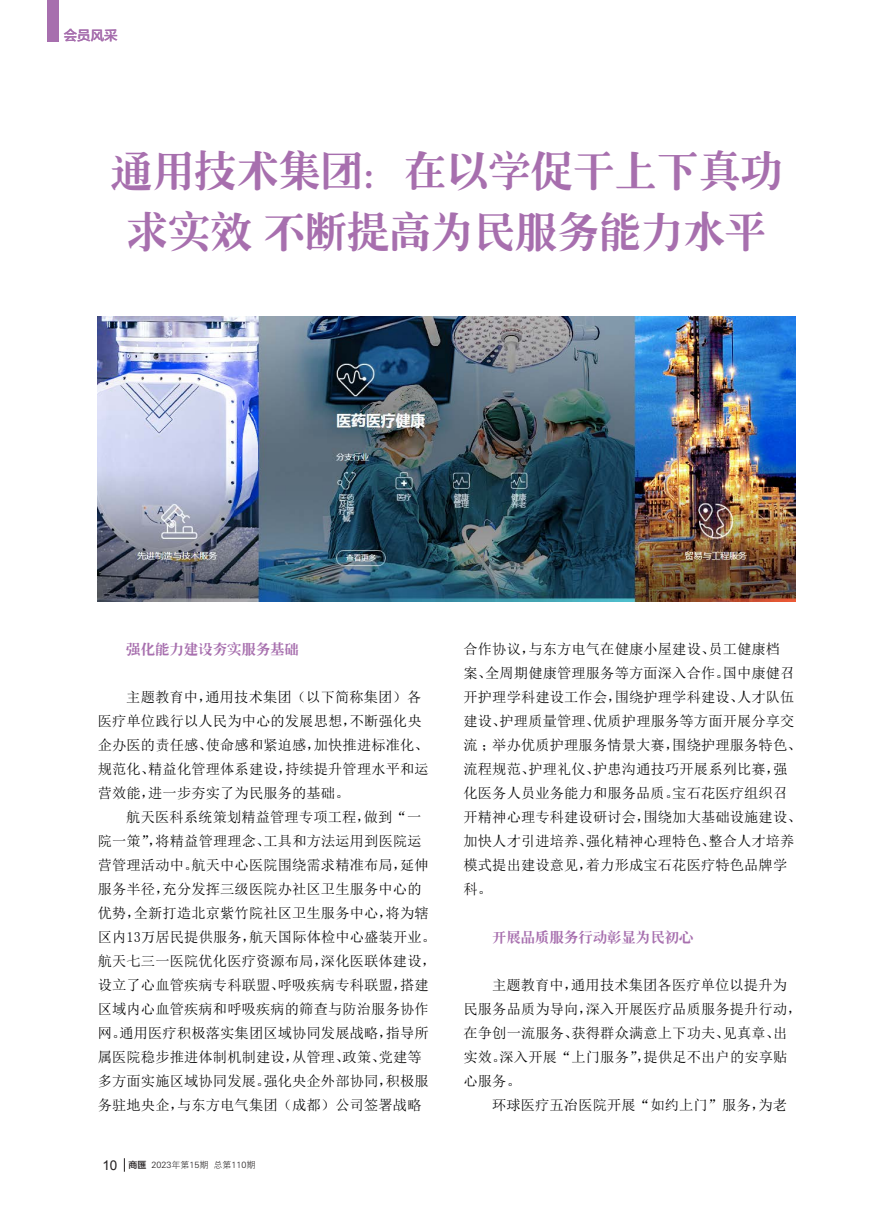
<style>
.page{position:relative;width:893px;height:1212px;background:#fff}
.page>*{position:absolute;margin:0;border:0;box-sizing:border-box;transform-origin:0 0}
.段落样式1{font:42px/61.9px "CT Lao Song SJ";color:#a76fae;text-align:center}
.正文{font:14.25px/24px "Sim Sun";letter-spacing:.01em;color:#000}
.正文-2{font:14.25px "CT Lao Song SJ";letter-spacing:.01em;color:#a76fae}
.t1{font:13.5px "FZLTZHK GBK1 0";color:#a76fae}
.t2{font:9px "FZXH1 JW GB1 0";color:#231f20}
.s1{font-family:"Arial";font-size:13.5px}
.s2{font-family:"FZLTZHK GBK1 0"}
</style>
<div class="page">
<svg style="left:124px;top:1158px;width:1px;height:14px"></svg>
<div style="left:47px;top:0;width:11px;height:41px;background:#a76fae"></div>
<img style="left:98px;top:317px;width:697px;height:284px">
<p class="t1" style="left:64px;top:28px;width:55px">会员风采</p>
<p class="段落样式1" style="left:110px;top:140px;width:674px">通用技术集团：在以学促干上下真功求实效 不断提高为民服务能力水平</p>
<p class="正文-2" style="left:126px;top:642px;width:174px">强化能力建设夯实服务基础</p>
<p class="正文" style="left:98px;top:685px;width:333px;text-indent:28px">主题教育中，通用技术集团（以下简称集团）各医疗单位践行以人民为中心的发展思想，不断强化央企办医的责任感、使命感和紧迫感，加快推进标准化、规范化、精益化管理体系建设，持续提升管理水平和运营效能，进一步夯实了为民服务的基础。</p>
<p class="正文" style="left:98px;top:805px;width:340px;text-indent:28px">航天医科系统策划精益管理专项工程，做到“一院一策”，将精益管理理念、工具和方法运用到医院运营管理活动中。航天中心医院围绕需求精准布局，延伸服务半径，充分发挥三级医院办社区卫生服务中心的优势，全新打造北京紫竹院社区卫生服务中心，将为辖区内13万居民提供服务，航天国际体检中心盛装开业。航天七三一医院优化医疗资源布局，深化医联体建设，设立了心血管疾病专科联盟、呼吸疾病专科联盟，搭建区域内心血管疾病和呼吸疾病的筛查与防治服务协作网。通用医疗积极落实集团区域协同发展战略，指导所属医院稳步推进体制机制建设，从管理、政策、党建等多方面实施区域协同发展。强化央企外部协同，积极服务驻地央企，与东方电气集团（成都）公司签署战略</p>
<p class="t2" style="left:102px;top:1160px;width:154px"><span class="s1">10</span> <span class="s2">商匯</span> 2023年第15期 总第110期</p>
<p class="正文" style="left:463px;top:637px;width:340px">合作协议，与东方电气在健康小屋建设、员工健康档<br>案、全周期健康管理服务等方面深入合作。国中康健召开护理学科建设工作会，围绕护理学科建设、人才队伍建设、护理质量管理、优质护理服务等方面开展分享交流；举办优质护理服务情景大赛，围绕护理服务特色、流程规范、护理礼仪、护患沟通技巧开展系列比赛，强化医务人员业务能力和服务品质。宝石花医疗组织召开精神心理专科建设研讨会，围绕加大基础设施建设、加快人才引进培养、强化精神心理特色、整合人才培养模式提出建设意见，着力形成宝石花医疗特色品牌学科。</p>
<p class="正文-2" style="left:492px;top:930px;width:203px">开展品质服务行动彰显为民初心</p>
<p class="正文" style="left:463px;top:973px;width:340px;text-indent:28px">主题教育中，通用技术集团各医疗单位以提升为民服务品质为导向，深入开展医疗品质服务提升行动，在争创一流服务、获得群众满意上下功夫、见真章、出实效。深入开展“上门服务”，提供足不出户的安享贴心服务。</p>
<p class="正文" style="left:492px;top:1093px;width:296px">环球医疗五冶医院开展“如约上门”服务，为老</p>
</div>
